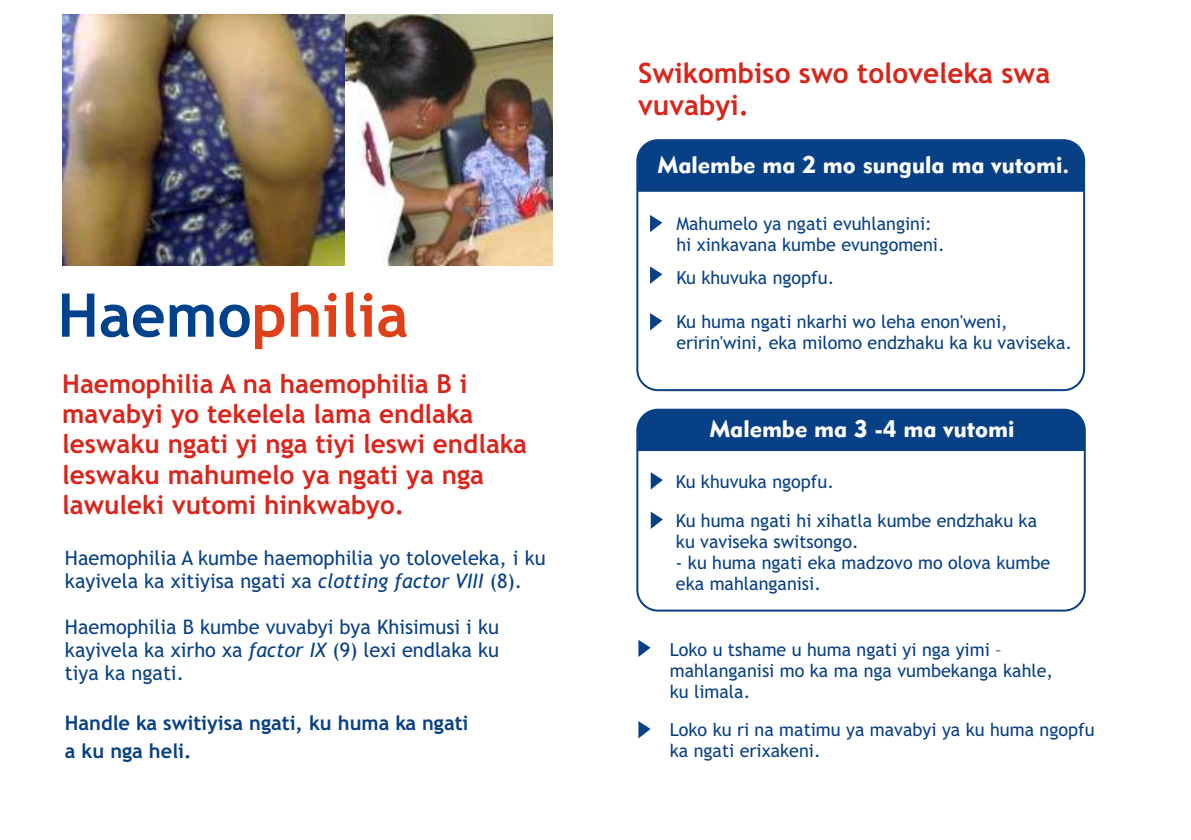
<style>
.page{position:relative;width:1191px;height:840px;background:#fff}
.page>*{position:absolute;margin:0;border:0;box-sizing:border-box;transform-origin:0 0}
.t1{font:700 60.4px "Trebuchet MS";color:#de401a}
.t2{font:700 28px/32.6px "Trebuchet MS";color:#d9261c}
.t3{font:700 26px/30.2px "Trebuchet MS";color:#d9261c}
.t4{font:23.6px "Geometric 415 BT Black A";color:#fff}
.t5{font:20px/23px "Trebuchet MS";color:#084085}
.t6{font:700 20px/27.8px "Trebuchet MS";color:#084085}
.t7{font:18px/21px "Trebuchet MS";color:#084085}
.s1{color:#00428c}
.s2{font-style:italic}
</style>
<div class="page">
<img style="left:62px;top:14px;width:283px;height:252px">
<img style="left:345px;top:14px;width:207px;height:252px">
<div style="left:636px;top:139px;width:449px;height:252px;border:2px solid #084085;border-radius:21px"></div>
<div style="left:639px;top:411px;width:446px;height:40px;background:#084085"></div>
<div style="left:637px;top:140px;width:448px;height:52px;background:#084085"></div>
<svg style="left:650px;top:215px;width:12px;height:17px"></svg>
<svg style="left:650px;top:266px;width:12px;height:18px"></svg>
<svg style="left:650px;top:313px;width:12px;height:17px"></svg>
<svg style="left:650px;top:472px;width:13px;height:17px"></svg>
<svg style="left:651px;top:511px;width:12px;height:17px"></svg>
<svg style="left:638px;top:640px;width:12px;height:16px"></svg>
<svg style="left:638px;top:721px;width:12px;height:17px"></svg>
<div style="left:636px;top:408px;width:449px;height:203px;border:2px solid #084085;border-radius:21px"></div>
<h1 class="t1" style="left:58px;top:292px;width:352px"><span class="s1">Haemo</span>philia</h1>
<h3 class="t3" style="left:62px;top:370px;width:466px">Haemophilia A na haemophilia B i mavabyi yo tekelela lama endlaka leswaku ngati yi nga tiyi leswi endlaka leswaku mahumelo ya ngati ya nga lawuleki vutomi hinkwabyo.</h3>
<p class="t5" style="left:65px;top:547px;width:482px">Haemophilia A kumbe haemophilia yo toloveleka, i ku kayivela ka xitiyisa ngati xa <span class="s2">clotting factor VIII</span> (8).</p>
<p class="t5" style="left:65px;top:616px;width:435px;text-align:justify">Haemophilia B kumbe vuvabyi bya Khisimusi i ku kayivela ka xirho xa <span class="s2">factor IX</span> (9) lexi endlaka ku tiya ka ngati.</p>
<p class="t6" style="left:65px;top:710px;width:405px">Handle ka switiyisa ngati, ku huma ka ngati a ku nga heli.</p>
<h2 class="t2" style="left:638px;top:59px;width:414px">Swikombiso swo toloveleka swa vuvabyi.</h2>
<h3 class="t4" style="left:657px;top:154px;width:413px">Malembe ma 2 mo sungula ma vutomi.</h3>
<p class="t7" style="left:676px;top:214px;width:270px">Mahumelo ya ngati evuhlangini: hi xinkavana kumbe evungomeni.</p>
<p class="t7" style="left:676px;top:268px;width:160px">Ku khuvuka ngopfu.</p>
<p class="t7" style="left:676px;top:313px;width:397px">Ku huma ngati nkarhi wo leha enon'weni, eririn'wini, eka milomo endzhaku ka ku vaviseka.</p>
<h3 class="t4" style="left:709px;top:418px;width:306px">Malembe ma 3 -4 ma vutomi</h3>
<p class="t7" style="left:676px;top:463px;width:363px;line-height:39.4px">Ku khuvuka ngopfu.<br>Ku huma ngati hi xihatla kumbe endzhaku ka</p>
<p class="t7" style="left:676px;top:532px;width:184px">ku vaviseka switsongo.</p>
<p class="t7" style="left:676px;top:553px;width:376px">- ku huma ngati eka madzovo mo olova kumbe eka mahlanganisi.</p>
<p class="t7" style="left:669px;top:640px;width:385px">Loko u tshame u huma ngati yi nga yimi – mahlanganisi mo ka ma nga vumbekanga kahle, ku limala.</p>
<p class="t7" style="left:669px;top:720px;width:426px">Loko ku ri na matimu ya mavabyi ya ku huma ngopfu ka ngati erixakeni.</p>
</div>
